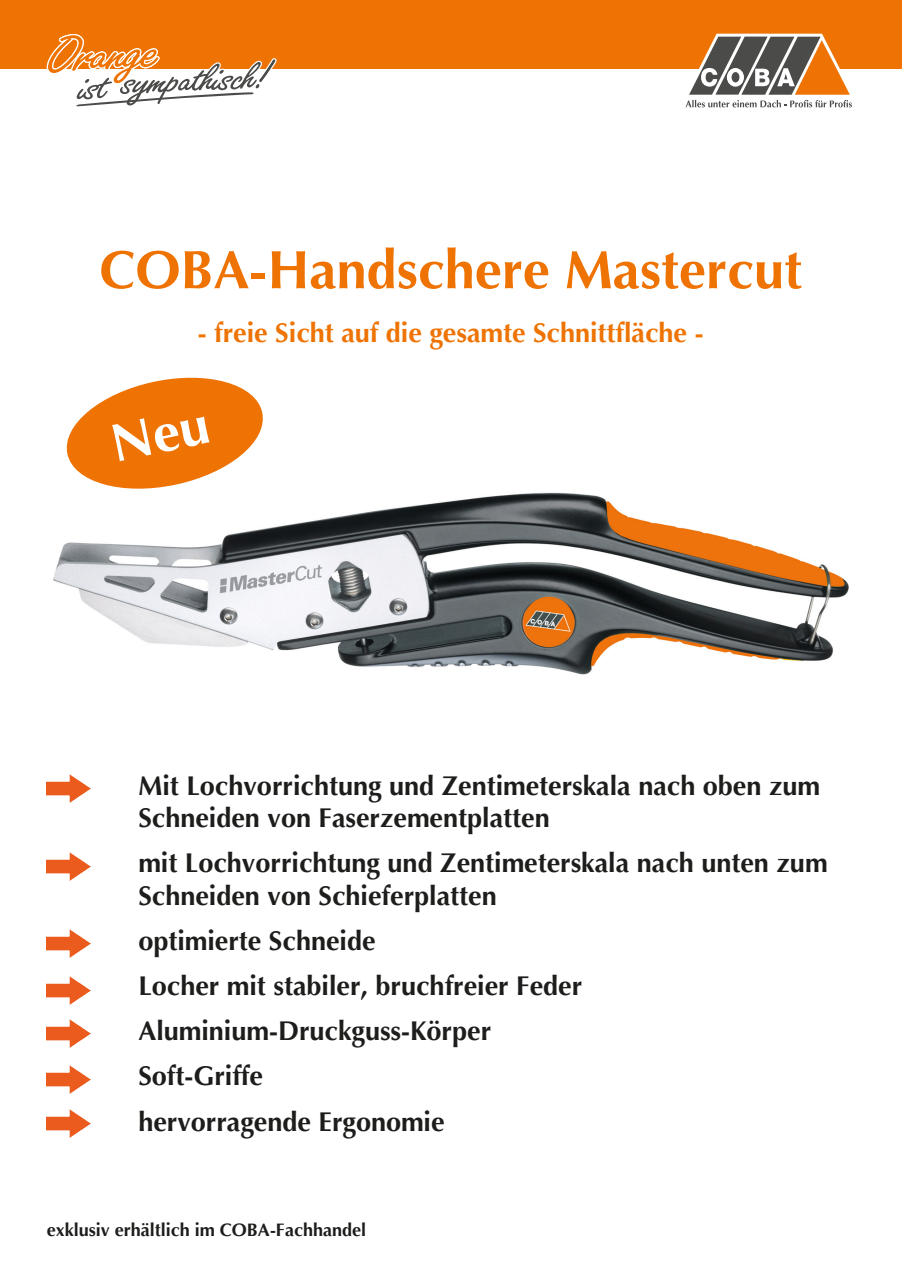
<style>
.page{position:relative;width:902px;height:1272px;background:#fff}
.page>*{position:absolute;margin:0;border:0;box-sizing:border-box;transform-origin:0 0}
.Überschrift_1_und_Pr{font:700 54px "Optima";color:#ee7303}
.Überschrift_18_fett{font:700 27px/32.4px "Optima";color:#1d1d1b}
.Überschrift_2_orange{font:700 27px "Optima";color:#ee7303}
.Text_12_fett{font:700 18px "Optima";color:#1d1d1b}
</style>
<div class="page">
<div style="left:0;top:0;width:901px;height:68px;background:#ee7303"></div>
<svg style="left:47px;top:34px;width:229px;height:73px"></svg>
<svg style="left:684px;top:34px;width:170px;height:73px"></svg>
<img style="left:53px;top:492px;width:796px;height:183px">
<img style="left:47px;top:774px;width:44px;height:28px">
<img style="left:47px;top:852px;width:44px;height:28px">
<img style="left:47px;top:976px;width:44px;height:28px">
<img style="left:47px;top:929px;width:44px;height:28px">
<img style="left:47px;top:1019px;width:44px;height:28px">
<img style="left:47px;top:1065px;width:44px;height:28px">
<img style="left:47px;top:1109px;width:44px;height:28px">
<svg style="left:62px;top:377px;width:205px;height:118px"></svg>
<p class="Überschrift_1_und_Pr" style="left:99px;top:239px;width:704px">COBA-Handschere Mastercut</p>
<p class="Überschrift_2_orange" style="left:198px;top:317px;width:507px">- freie Sicht auf die gesamte Schnittfläche -</p>
<p class="Überschrift_18_fett" style="left:138px;top:769px;width:683px">Mit Lochvorrichtung und Zentimeterskala nach oben zum<br>Schneiden von Faserzementplatten</p>
<p class="Überschrift_18_fett" style="left:138px;top:847px;width:690px">mit Lochvorrichtung und Zentimeterskala nach unten zum<br>Schneiden von Schieferplatten</p>
<p class="Überschrift_18_fett" style="left:138px;top:925px;width:239px">optimierte Schneide</p>
<p class="Überschrift_18_fett" style="left:138px;top:970px;width:445px">Locher mit stabiler, bruchfreier Feder</p>
<p class="Überschrift_18_fett" style="left:138px;top:1015px;width:354px">Aluminium-Druckguss-Körper</p>
<p class="Überschrift_18_fett" style="left:138px;top:1060px;width:126px">Soft-Griffe</p>
<p class="Überschrift_18_fett" style="left:138px;top:1105px;width:308px">hervorragende Ergonomie</p>
<p class="Text_12_fett" style="left:47px;top:1219px;width:321px">exklusiv erhältlich im COBA-Fachhandel</p>
</div>
